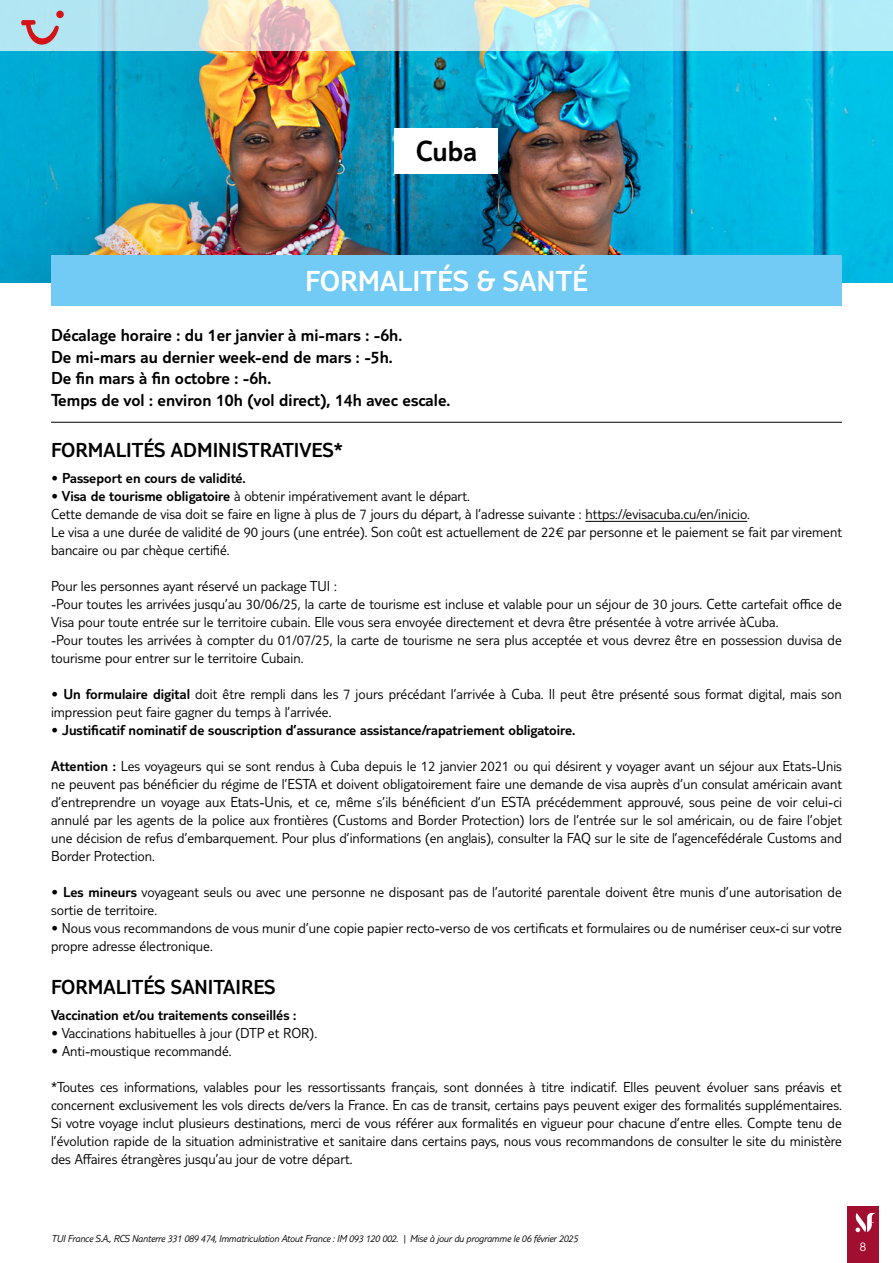
<style>
.page{position:relative;width:893px;height:1263px;background:#fff}
.page>*{position:absolute;margin:0;border:0;box-sizing:border-box;transform-origin:0 0}
.t1{font:300 30px "TUI Type";color:#fff}
.t2{font:300 30px "TUI Type";color:#000}
.t3{font:300 21px "TUI Type";color:#000}
.t4{font:300 18px/21.6px "TUI Type";color:#000}
.t5{font:300 15px/18px "TUI Type";color:#000}
.t6{font:300 15px "TUI Type";color:#000}
.t7{font:300 13.5px "TUI Type";color:#fff}
.t8{font:italic 300 10.5px "TUI Type";letter-spacing:-.02em;color:#000}
.s1{font-style:inherit}
</style>
<div class="page">
<div style="left:847px;top:1206px;width:32px;height:57px;background:#a10e2f"></div>
<svg style="left:855px;top:1213px;width:21px;height:19px"></svg>
<img style="left:0;top:51px;width:893px;height:232px">
<svg style="left:0;top:0;width:893px;height:51px;background:#c0e5e8"></svg>
<div style="left:394px;top:128px;width:104px;height:46px;background:#fff"></div>
<hr style="left:51px;top:422px;width:791px;height:1px;background:#000">
<hr style="left:585px;top:521px;width:162px;height:1px;background:#000">
<div style="left:51px;top:255px;width:791px;height:51px;background:#71cbf4"></div>
<svg style="left:21px;top:20px;width:38px;height:31px"></svg>
<div style="left:56px;top:11px;width:8px;height:7px;background:#d51317;border-radius:50%"></div>
<h1 class="t2" style="left:416px;top:134px;width:63px">Cuba</h1>
<h1 class="t1" style="left:305px;top:263px;width:284px">FORMALITÉS &amp; SANTÉ</h1>
<p class="t4" style="left:51px;top:324px;width:401px">Décalage horaire : du 1er janvier à mi-mars : -6h.<br>De mi-mars au dernier week-end de mars : -5h.<br>De fin mars à fin octobre : -6h.<br>Temps de vol : environ 10h (vol direct), 14h avec escale.</p>
<h2 class="t3" style="left:51px;top:438px;width:293px">FORMALITÉS ADMINISTRATIVES*</h2>
<p class="t6" style="left:51px;top:470px;width:196px"><span class="s1">•</span> Passeport en cours de validité.</p>
<p class="t5" style="left:51px;top:487px;width:792px">• <span class="s1">Visa de tourisme obligatoire</span> à obtenir impérativement avant le départ.<br>Cette demande de visa doit se faire en ligne à plus de 7 jours du départ, à l’adresse suivante : https://evisacuba.cu/en/inicio.<br>Le visa a une durée de validité de 90 jours (une entrée). Son coût est actuellement de 22€ par personne et le paiement se fait par virement bancaire ou par chèque certifié.</p>
<p class="t5" style="left:51px;top:577px;width:792px">Pour les personnes ayant réservé un package TUI :<br>-Pour toutes les arrivées jusqu’au 30/06/25, la carte de tourisme est incluse et valable pour un séjour de 30 jours. Cette cartefait office de Visa pour toute entrée sur le territoire cubain. Elle vous sera envoyée directement et devra être présentée à votre arrivée àCuba.<br>-Pour toutes les arrivées à compter du 01/07/25, la carte de tourisme ne sera plus acceptée et vous devrez être en possession duvisa de tourisme pour entrer sur le territoire Cubain.</p>
<p class="t5" style="left:51px;top:685px;width:792px">• <span class="s1">Un formulaire digital</span> doit être rempli dans les 7 jours précédant l’arrivée à Cuba. Il peut être présenté sous format digital, mais son impression peut faire gagner du temps à l’arrivée.</p>
<p class="t6" style="left:51px;top:722px;width:526px"><span class="s1">•</span> Justificatif nominatif de souscription d’assurance assistance/rapatriement obligatoire.</p>
<p class="t5" style="left:51px;top:757px;width:792px;text-align:justify"><span class="s1">Attention :</span> Les voyageurs qui se sont rendus à Cuba depuis le 12 janvier 2021 ou qui désirent y voyager avant un séjour aux Etats-Unis ne peuvent pas bénéficier du régime de l’ESTA et doivent obligatoirement faire une demande de visa auprès d’un consulat américain avant d’entreprendre un voyage aux Etats-Unis, et ce, même s’ils bénéficient d’un ESTA précédemment approuvé, sous peine de voir celui-ci annulé par les agents de la police aux frontières (Customs and Border Protection) lors de l’entrée sur le sol américain, ou de faire l’objet une décision de refus d’embarquement. Pour plus d’informations (en anglais), consulter la FAQ sur le site de l’agencefédérale Customs and Border Protection.</p>
<p class="t5" style="left:51px;top:883px;width:792px">• <span class="s1">Les mineurs</span> voyageant seuls ou avec une personne ne disposant pas de l’autorité parentale doivent être munis d’une autorisation de sortie de territoire.</p>
<p class="t5" style="left:51px;top:919px;width:792px">• Nous vous recommandons de vous munir d’une copie papier recto-verso de vos certificats et formulaires ou de numériser ceux-ci sur votre propre adresse électronique.</p>
<h2 class="t3" style="left:51px;top:974px;width:226px">FORMALITÉS SANITAIRES</h2>
<p class="t6" style="left:51px;top:1006px;width:247px">Vaccination et/ou traitements conseillés :</p>
<p class="t5" style="left:51px;top:1024px;width:268px">• Vaccinations habituelles à jour (DTP et ROR).</p>
<p class="t5" style="left:51px;top:1042px;width:182px">• Anti-moustique recommandé.</p>
<p class="t5" style="left:51px;top:1078px;width:792px;text-align:justify">*Toutes ces informations, valables pour les ressortissants français, sont données à titre indicatif. Elles peuvent évoluer sans préavis et concernent exclusivement les vols directs de/vers la France. En cas de transit, certains pays peuvent exiger des formalités supplémentaires.<br>Si votre voyage inclut plusieurs destinations, merci de vous référer aux formalités en vigueur pour chacune d’entre elles. Compte tenu de l’évolution rapide de la situation administrative et sanitaire dans certains pays, nous vous recommandons de consulter le site du ministère des Affaires étrangères jusqu’au jour de votre départ.</p>
<p class="t8" style="left:51px;top:1232px;width:528px">TUI France S.A., RCS Nanterre 331 089 474, Immatriculation Atout France : IM 093 120 002. | Mise à jour du programme le 06 février 2025</p>
<p class="t7" style="left:860px;top:1239px;width:8px">8</p>
</div>
